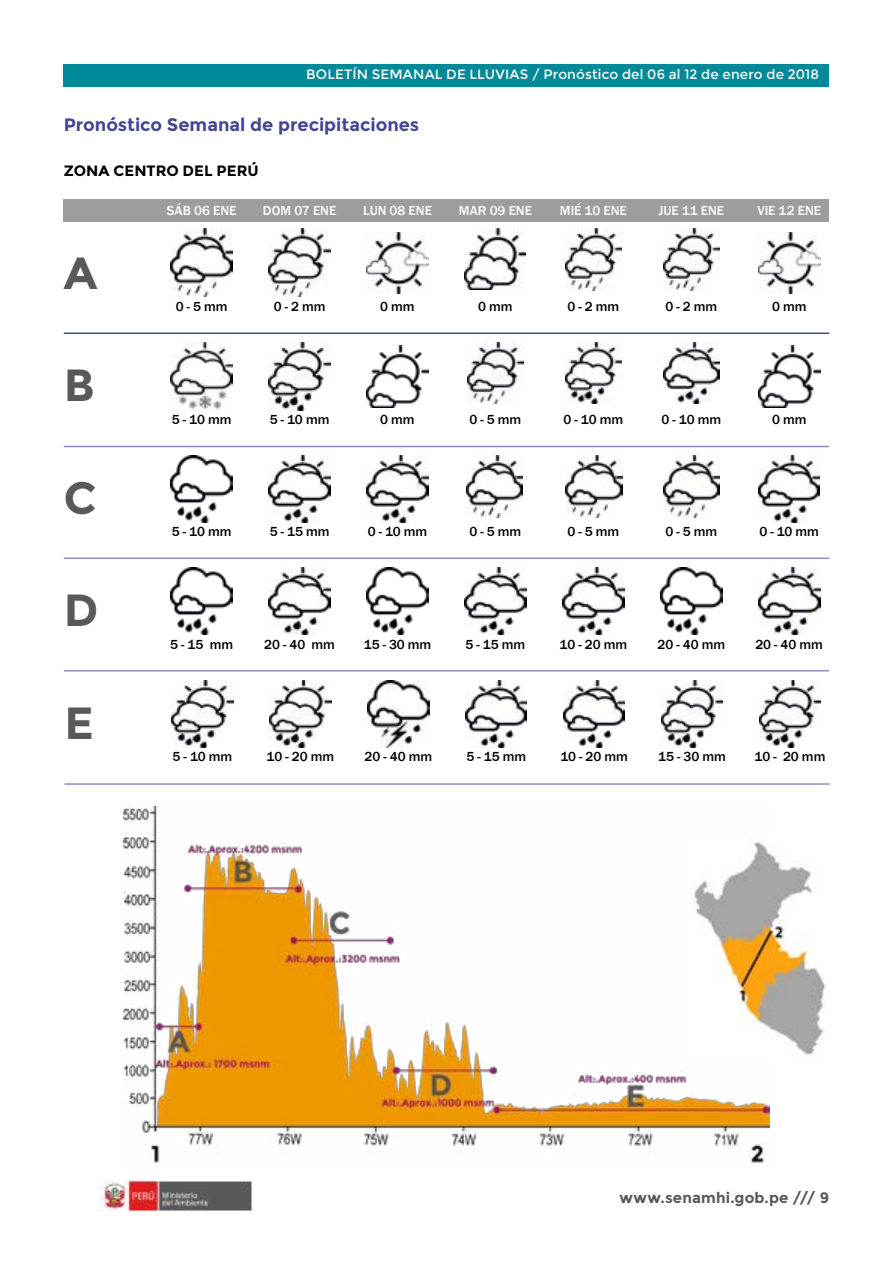
<style>
.page{position:relative;width:893px;height:1263px;background:#fff}
.page>*{position:absolute;margin:0;border:0;box-sizing:border-box;transform-origin:0 0}
.t1{font:700 45px "Montserrat";color:#58595b}
.t2{font:700 18px "Montserrat";color:#454495}
.t3{font:700 15px "Montserrat";letter-spacing:.01em;color:#58595b}
.t4{font:700 15px "Montserrat";letter-spacing:.005em;color:#000}
.t5{font:500 13.5px "Franklin Gothic";letter-spacing:-.005em;color:#000}
.t6{font:13.5px "Montserrat";letter-spacing:.015em;color:#fff}
.t7{font:500 13.5px "Franklin Gothic";color:#fff}
</style>
<div class="page">
<img style="left:99px;top:1180px;width:153px;height:31px">
<div style="left:64px;top:199px;width:765px;height:22px;background:#9c9d9f"></div>
<div style="left:64px;top:64px;width:765px;height:22px;background:#008998"></div>
<hr style="left:64px;top:332px;width:765px;height:2px;background:#454495">
<hr style="left:64px;top:446px;width:765px;height:1px;background:#918cc0">
<hr style="left:64px;top:557px;width:765px;height:2px;background:#918cc0">
<hr style="left:64px;top:670px;width:765px;height:1px;background:#918cc0">
<img style="left:171px;top:229px;width:61px;height:67px">
<img style="left:171px;top:342px;width:61px;height:68px">
<img style="left:171px;top:455px;width:61px;height:68px">
<img style="left:171px;top:567px;width:61px;height:68px">
<img style="left:269px;top:567px;width:61px;height:68px">
<img style="left:367px;top:567px;width:61px;height:68px">
<img style="left:465px;top:567px;width:61px;height:68px">
<img style="left:563px;top:567px;width:61px;height:68px">
<img style="left:661px;top:567px;width:61px;height:68px">
<img style="left:758px;top:567px;width:62px;height:68px">
<img style="left:269px;top:455px;width:61px;height:68px">
<img style="left:367px;top:455px;width:61px;height:68px">
<img style="left:466px;top:455px;width:57px;height:62px">
<img style="left:663px;top:455px;width:57px;height:62px">
<img style="left:758px;top:455px;width:62px;height:68px">
<img style="left:269px;top:343px;width:61px;height:67px">
<img style="left:367px;top:345px;width:61px;height:62px">
<img style="left:467px;top:342px;width:56px;height:62px">
<img style="left:565px;top:342px;width:56px;height:62px">
<img style="left:663px;top:342px;width:56px;height:62px">
<img style="left:758px;top:345px;width:62px;height:62px">
<img style="left:269px;top:229px;width:61px;height:68px">
<img style="left:367px;top:232px;width:61px;height:61px">
<img style="left:465px;top:229px;width:61px;height:61px">
<img style="left:565px;top:229px;width:56px;height:61px">
<img style="left:663px;top:229px;width:56px;height:61px">
<img style="left:758px;top:232px;width:62px;height:61px">
<img style="left:124px;top:806px;width:645px;height:357px">
<img style="left:690px;top:835px;width:136px;height:224px">
<hr style="left:65px;top:783px;width:765px;height:2px;background:#918cc0">
<img style="left:172px;top:680px;width:61px;height:68px">
<img style="left:270px;top:680px;width:61px;height:68px">
<img style="left:368px;top:680px;width:61px;height:68px">
<img style="left:465px;top:680px;width:62px;height:68px">
<img style="left:563px;top:680px;width:62px;height:68px">
<img style="left:661px;top:680px;width:62px;height:68px">
<img style="left:759px;top:680px;width:62px;height:68px">
<img style="left:566px;top:455px;width:56px;height:62px">
<p class="t6" style="left:306px;top:66px;width:172px">BOLETÍN SEMANAL DE LLU</p>
<p class="t6" style="left:495px;top:66px;width:325px">VIAS / Pronóstico del 06 al 12 de enero de 2018</p>
<h2 class="t2" style="left:64px;top:114px;width:357px">Pronóstico Semanal de precipitaciones</h2>
<p class="t4" style="left:64px;top:162px;width:196px">ZONA CENTRO DEL PERÚ</p>
<h1 class="t1" style="left:64px;top:246px;width:35px">A</h1>
<h1 class="t1" style="left:64px;top:359px;width:33px">B</h1>
<h1 class="t1" style="left:64px;top:471px;width:31px">C</h1>
<h1 class="t1" style="left:64px;top:584px;width:36px">D</h1>
<h1 class="t1" style="left:65px;top:696px;width:31px">E</h1>
<p class="t7" style="left:167px;top:202px;width:71px">SÁB 06 ENE</p>
<p class="t7" style="left:263px;top:202px;width:75px">DOM 07 ENE</p>
<p class="t7" style="left:363px;top:202px;width:70px">LUN 08 ENE</p>
<p class="t7" style="left:459px;top:202px;width:75px">MAR 09 ENE</p>
<p class="t7" style="left:560px;top:202px;width:68px">MIÉ 10 ENE</p>
<p class="t7" style="left:658px;top:202px;width:67px">JUE 11 ENE</p>
<p class="t7" style="left:757px;top:202px;width:65px">VIE 12 ENE</p>
<p class="t5" style="left:176px;top:298px;width:53px">0 - 5 mm</p>
<p class="t5" style="left:274px;top:298px;width:53px">0 - 2 mm</p>
<p class="t5" style="left:380px;top:298px;width:36px">0 mm</p>
<p class="t5" style="left:478px;top:298px;width:36px">0 mm</p>
<p class="t5" style="left:567px;top:298px;width:53px">0 - 2 mm</p>
<p class="t5" style="left:665px;top:298px;width:53px">0 - 2 mm</p>
<p class="t5" style="left:772px;top:298px;width:36px">0 mm</p>
<p class="t5" style="left:172px;top:411px;width:61px">5 - 10 mm</p>
<p class="t5" style="left:270px;top:411px;width:61px">5 - 10 mm</p>
<p class="t5" style="left:380px;top:411px;width:36px">0 mm</p>
<p class="t5" style="left:172px;top:523px;width:61px">5 - 10 mm</p>
<p class="t5" style="left:270px;top:523px;width:61px">5 - 15 mm</p>
<p class="t5" style="left:368px;top:523px;width:61px">0 - 10 mm</p>
<p class="t5" style="left:469px;top:411px;width:53px">0 - 5 mm</p>
<p class="t5" style="left:469px;top:523px;width:53px">0 - 5 mm</p>
<p class="t5" style="left:564px;top:411px;width:61px">0 - 10 mm</p>
<p class="t5" style="left:661px;top:411px;width:61px">0 - 10 mm</p>
<p class="t5" style="left:772px;top:411px;width:36px">0 mm</p>
<p class="t5" style="left:567px;top:523px;width:53px">0 - 5 mm</p>
<p class="t5" style="left:665px;top:523px;width:53px">0 - 5 mm</p>
<p class="t5" style="left:759px;top:523px;width:61px">0 - 10 mm</p>
<p class="t5" style="left:170px;top:636px;width:65px">5 - 15 mm</p>
<p class="t5" style="left:264px;top:636px;width:72px">20 - 40 mm</p>
<p class="t5" style="left:364px;top:636px;width:69px">15 - 30 mm</p>
<p class="t5" style="left:465px;top:636px;width:61px">5 - 15 mm</p>
<p class="t5" style="left:560px;top:636px;width:69px">10 - 20 mm</p>
<p class="t5" style="left:657px;top:636px;width:69px">20 - 40 mm</p>
<p class="t5" style="left:755px;top:636px;width:69px">20 - 40 mm</p>
<p class="t5" style="left:173px;top:748px;width:61px">5 - 10 mm</p>
<p class="t5" style="left:267px;top:748px;width:69px">10 - 20 mm</p>
<p class="t5" style="left:364px;top:748px;width:69px">20 - 40 mm</p>
<p class="t5" style="left:466px;top:748px;width:61px">5 - 15 mm</p>
<p class="t5" style="left:560px;top:748px;width:69px">10 - 20 mm</p>
<p class="t5" style="left:658px;top:748px;width:69px">15 - 30 mm</p>
<p class="t5" style="left:755px;top:748px;width:72px">10 - 20 mm</p>
<p class="t3" style="left:619px;top:1189px;width:211px">www.senamhi.gob.pe /// 9</p>
</div>
